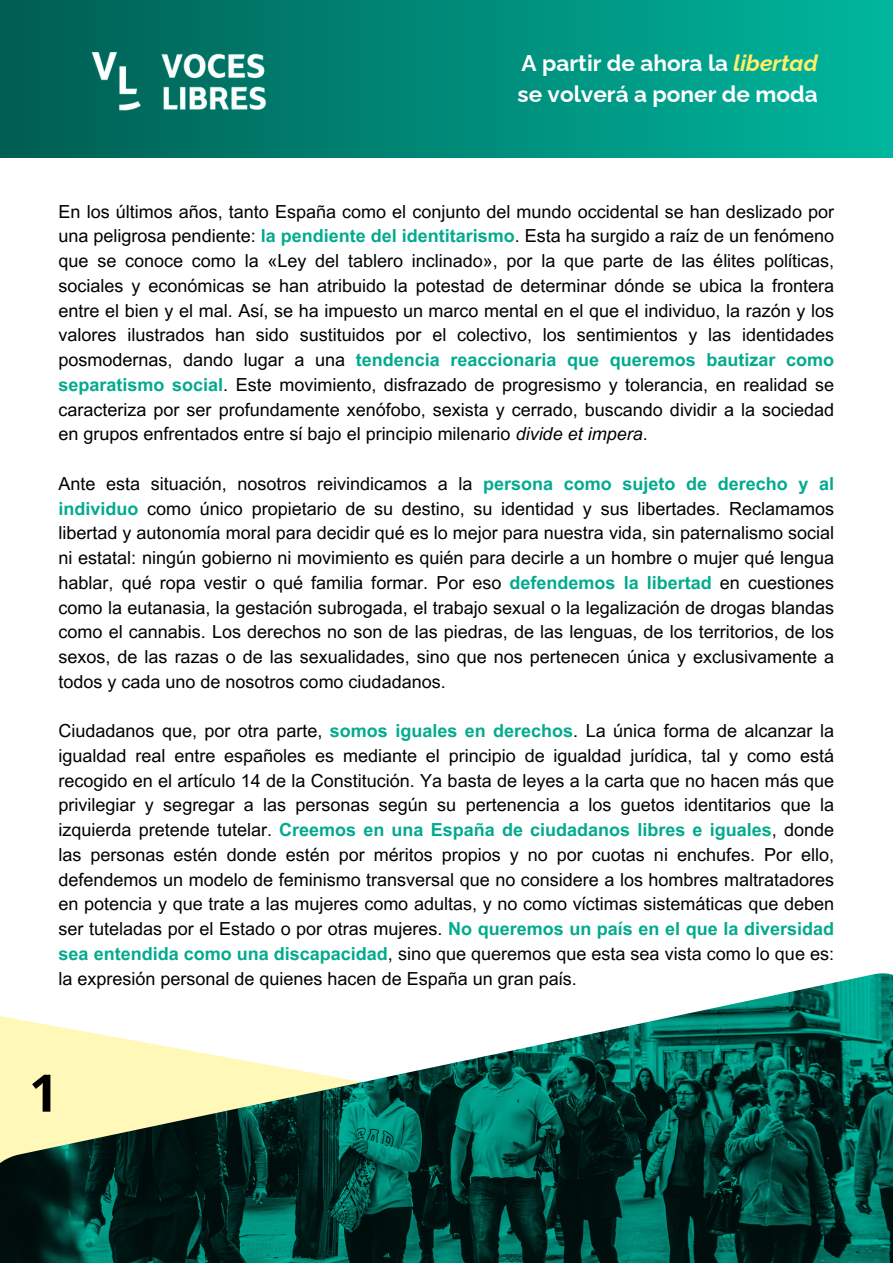
<style>
.page{position:relative;width:893px;height:1264px;background:#fff}
.page>*{position:absolute;margin:0;border:0;box-sizing:border-box;transform-origin:0 0}
.t1{font:700 51.75px "Open Sans";color:#000}
.t2{font:700 22.65px "Raleway";color:#fff}
.t3{font:18px/24.8px "Arial MT Pro";color:#000;text-align:justify}
.s1{font-style:italic;color:#fff069}
.s2{font-weight:700;color:#03aa8e}
.s3{font-style:italic}
</style>
<div class="page">
<div style="left:0;top:0;width:892px;height:157px;background:linear-gradient(to right,#005d52,#00b69d)"></div>
<img style="left:0;top:973px;width:892px;height:289px">
<img style="left:89px;top:50px;width:180px;height:65px">
<p class="t2" style="left:521px;top:50px;width:298px">A partir de ahora la <span class="s1">libertad</span></p>
<p class="t2" style="left:517px;top:81px;width:302px">se volverá a poner de moda</p>
<p class="t3" style="left:59px;top:201px;width:777px">En los últimos años, tanto España como el conjunto del mundo occidental se han deslizado por una peligrosa pendiente: <span class="s2">la pendiente del identitarismo</span>. Esta ha surgido a raíz de un fenómeno que se conoce como la «Ley del tablero inclinado», por la que parte de las élites políticas, sociales y económicas se han atribuido la potestad de determinar dónde se ubica la frontera entre el bien y el mal. Así, se ha impuesto un marco mental en el que el individuo, la razón y los valores ilustrados han sido sustituidos por el colectivo, los sentimientos y las identidades posmodernas, dando lugar a una <span class="s2">tendencia reaccionaria que queremos bautizar como separatismo social</span>. Este movimiento, disfrazado de progresismo y tolerancia, en realidad se caracteriza por ser profundamente xenófobo, sexista y cerrado, buscando dividir a la sociedad en grupos enfrentados entre sí bajo el principio milenario <span class="s3">divide et impera</span>.</p>
<p class="t3" style="left:59px;top:473px;width:777px">Ante esta situación, nosotros reivindicamos a la <span class="s2">persona como sujeto de derecho y al individuo</span> como único propietario de su destino, su identidad y sus libertades. Reclamamos libertad y autonomía moral para decidir qué es lo mejor para nuestra vida, sin paternalismo social ni estatal: ningún gobierno ni movimiento es quién para decirle a un hombre o mujer qué lengua hablar, qué ropa vestir o qué familia formar. Por eso <span class="s2">defendemos la libertad</span> en cuestiones como la eutanasia, la gestación subrogada, el trabajo sexual o la legalización de drogas blandas como el cannabis. Los derechos no son de las piedras, de las lenguas, de los territorios, de los sexos, de las razas o de las sexualidades, sino que nos pertenecen única y exclusivamente a todos y cada uno de nosotros como ciudadanos.</p>
<p class="t3" style="left:59px;top:720px;width:777px">Ciudadanos que, por otra parte, <span class="s2">somos iguales en derechos</span>. La única forma de alcanzar la igualdad real entre españoles es mediante el principio de igualdad jurídica, tal y como está recogido en el artículo 14 de la Constitución. Ya basta de leyes a la carta que no hacen más que privilegiar y segregar a las personas según su pertenencia a los guetos identitarios que la izquierda pretende tutelar. <span class="s2">Creemos en una España de ciudadanos libres e iguales</span>, donde las personas estén donde estén por méritos propios y no por cuotas ni enchufes. Por ello, defendemos un modelo de feminismo transversal que no considere a los hombres maltratadores en potencia y que trate a las mujeres como adultas, y no como víctimas sistemáticas que deben ser tuteladas por el Estado o por otras mujeres. <span class="s2">No queremos un país en el que la diversidad sea entendida como una discapacidad</span>, sino que queremos que esta sea vista como lo que es: la expresión personal de quienes hacen de España un gran país.</p>
<p class="t1" style="left:29px;top:1056px;width:31px">1</p>
</div>
